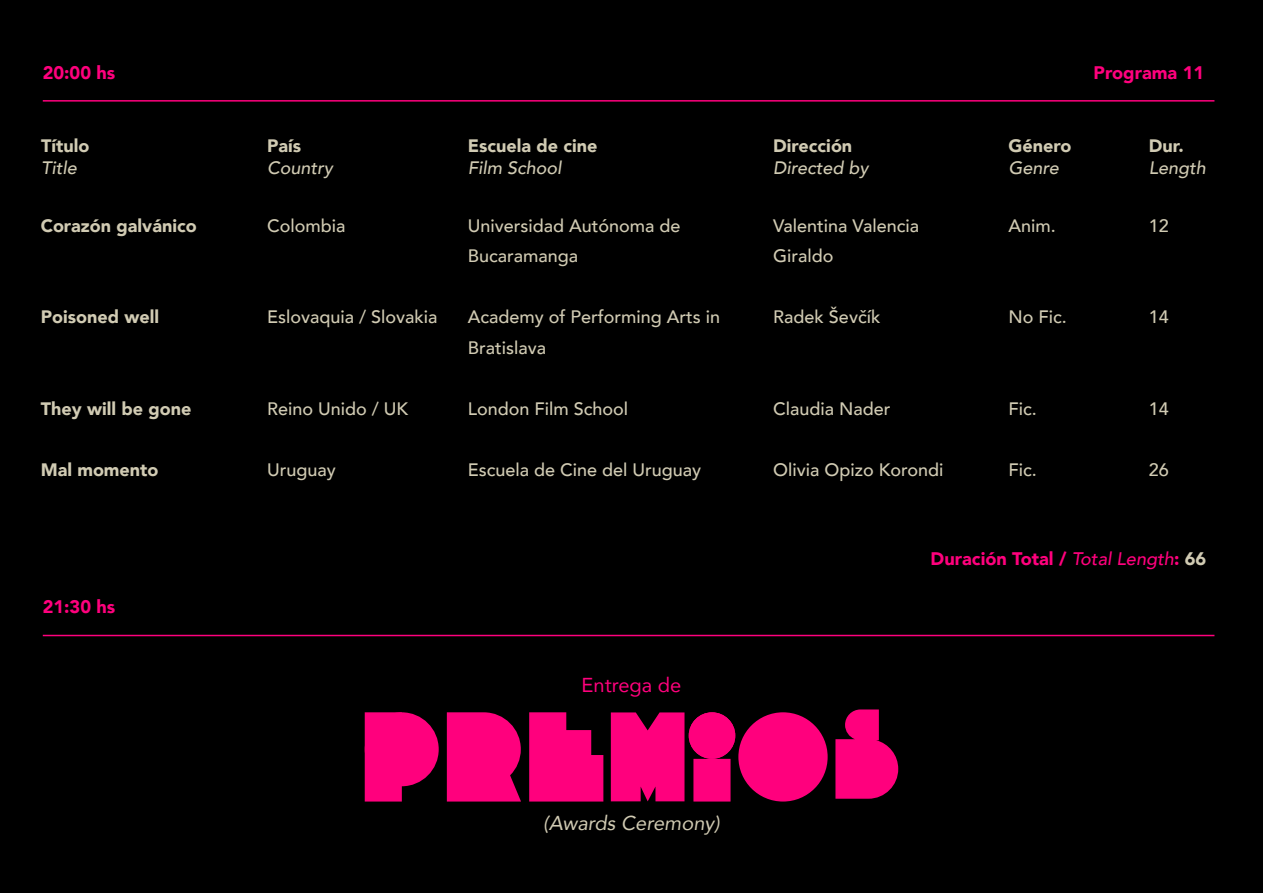
<style>
.page{position:relative;width:1263px;height:893px;background:#000}
.page>*{position:absolute;margin:0;border:0;box-sizing:border-box;transform-origin:0 0}
.t1{font:italic 20.1px "Avenir";color:#d1cbb3}
.t2{font:20.1px "Avenir";color:#ff007d}
.t3{font:900 18.15px "Avenir";color:#ff007d}
.t4{font:500 18px/30.6px "Avenir";color:#d1cbb3}
.t5{font:900 18px "Avenir";color:#d1cbb3}
.t6{font:italic 500 18px "Avenir";color:#d1cbb3}
.s1{font-weight:500;font-style:italic}
.s2{color:#d1cbb3}
</style>
<div class="page">
<hr style="left:43px;top:100px;width:1171px;height:2px;background:#ff007d">
<hr style="left:43px;top:635px;width:1171px;height:1px;background:#ff007d">
<svg style="left:529px;top:712px;width:74px;height:89px"></svg>
<svg style="left:365px;top:712px;width:37px;height:89px"></svg>
<div style="left:611px;top:712px;width:73px;height:89px;background:#ff007d"></div>
<div style="left:693px;top:759px;width:37px;height:42px;background:#ff007d"></div>
<div style="left:738px;top:712px;width:90px;height:89px;background:#ff007d;border-radius:50%"></div>
<div style="left:365px;top:712px;width:74px;height:74px;background:#ff007d;border-radius:50%"></div>
<svg style="left:447px;top:712px;width:74px;height:89px"></svg>
<div style="left:689px;top:712px;width:46px;height:47px;background:#ff007d;border-radius:50%"></div>
<svg style="left:835px;top:709px;width:63px;height:90px"></svg>
<p class="t3" style="left:43px;top:57px;width:74px">20:00 hs</p>
<p class="t3" style="left:1094px;top:57px;width:112px">Programa 11</p>
<p class="t5" style="left:41px;top:130px;width:50px">Título</p>
<p class="t6" style="left:41px;top:157px;width:37px">Title</p>
<p class="t5" style="left:267px;top:130px;width:36px">País</p>
<p class="t6" style="left:267px;top:157px;width:67px">Country</p>
<p class="t5" style="left:468px;top:130px;width:131px">Escuela de cine</p>
<p class="t6" style="left:468px;top:157px;width:95px">Film School</p>
<p class="t5" style="left:773px;top:130px;width:81px">Dirección</p>
<p class="t6" style="left:773px;top:157px;width:97px">Directed by</p>
<p class="t5" style="left:1008px;top:130px;width:64px">Género</p>
<p class="t6" style="left:1008px;top:157px;width:52px">Genre</p>
<p class="t5" style="left:1149px;top:130px;width:36px">Dur.</p>
<p class="t6" style="left:1149px;top:157px;width:59px">Length</p>
<p class="t5" style="left:41px;top:210px;width:157px">Corazón galvánico</p>
<p class="t4" style="left:267px;top:209px;width:80px">Colombia</p>
<p class="t4" style="left:468px;top:209px;width:214px">Universidad Autónoma de<br>Bucaramanga</p>
<p class="t4" style="left:773px;top:209px;width:147px">Valentina Valencia<br>Giraldo</p>
<p class="t4" style="left:1008px;top:209px;width:49px">Anim.</p>
<p class="t4" style="left:1149px;top:209px;width:22px">12</p>
<p class="t5" style="left:41px;top:302px;width:120px">Poisoned well</p>
<p class="t4" style="left:267px;top:301px;width:172px">Eslovaquia / Slovakia</p>
<p class="t4" style="left:468px;top:301px;width:254px">Academy of Performing Arts in<br>Bratislava</p>
<p class="t4" style="left:773px;top:301px;width:109px">Radek Ševčík</p>
<p class="t4" style="left:1008px;top:301px;width:60px">No Fic.</p>
<p class="t4" style="left:1149px;top:301px;width:22px">14</p>
<p class="t5" style="left:41px;top:393px;width:152px">They will be gone</p>
<p class="t4" style="left:267px;top:393px;width:143px">Reino Unido / UK</p>
<p class="t4" style="left:468px;top:393px;width:162px">London Film School</p>
<p class="t4" style="left:773px;top:393px;width:119px">Claudia Nader</p>
<p class="t4" style="left:1008px;top:393px;width:30px">Fic.</p>
<p class="t4" style="left:1149px;top:393px;width:22px">14</p>
<p class="t5" style="left:41px;top:455px;width:119px">Mal momento</p>
<p class="t4" style="left:267px;top:454px;width:70px">Uruguay</p>
<p class="t4" style="left:468px;top:454px;width:235px">Escuela de Cine del Uruguay</p>
<p class="t4" style="left:773px;top:454px;width:172px">Olivia Opizo Korondi</p>
<p class="t4" style="left:1008px;top:454px;width:30px">Fic.</p>
<p class="t4" style="left:1149px;top:454px;width:22px">26</p>
<p class="t3" style="left:931px;top:543px;width:277px">Duración Total / <span class="s1">Total Length</span>: <span class="s2">66</span></p>
<p class="t3" style="left:43px;top:591px;width:74px">21:30 hs</p>
<p class="t2" style="left:581px;top:669px;width:101px">Entrega de</p>
<p class="t1" style="left:543px;top:811px;width:178px">(Awards Ceremony)</p>
</div>
